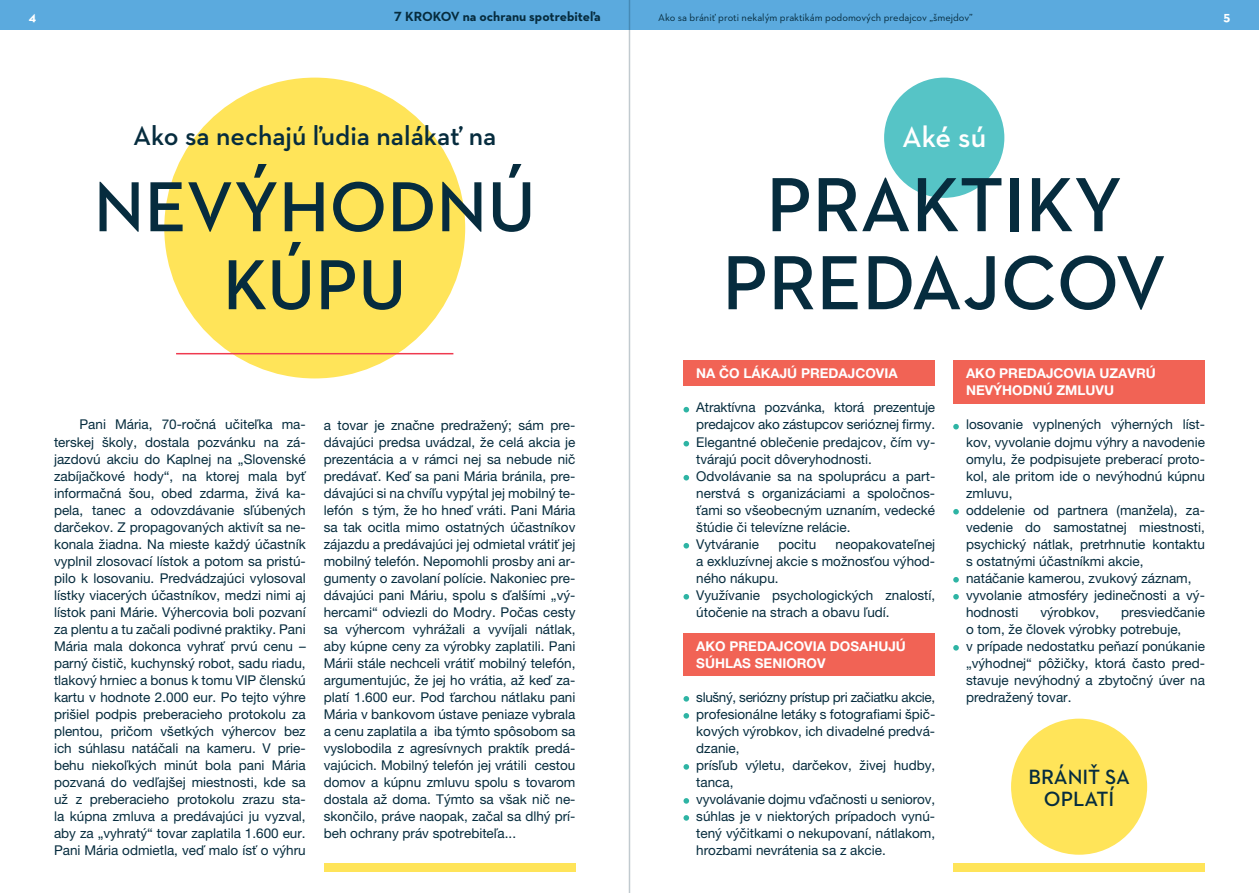
<style>
.page{position:relative;width:1259px;height:893px;background:#fff}
.page>*{position:absolute;margin:0;border:0;box-sizing:border-box;transform-origin:0 0}
.t1{font:600 78px/78px "Neutraface 2 Text";color:#062c3e;text-align:center}
.t2{font:600 72px/78px "Neutraface 2 Text";color:#062c3e;text-align:center}
.t3{font:600 29.85px "Neutraface 2 Text";color:#fff}
.t4{font:600 27.6px "Neutraface 2 Text";color:#062c3e}
.t5{font:600 21px/22.5px "Neutraface 2 Text";color:#062c3e;text-align:center}
.t6{font:13.5px/17px "Helvetica Neue LT Pro";color:#062c3e}
.t7{font:700 13.5px/17px "Helvetica Neue LT Pro";color:#fff}
.t8{font:700 13.5px "Neutraface 2 Text";color:#062c3e}
.t9{font:700 13.5px "Neutraface 2 Text";color:#fff}
.t10{font:10.5px "Neutraface 2 Text";color:#062c3e}
</style>
<div class="page">
<div style="left:0;top:0;width:1259px;height:30px;background:#5baade"></div>
<hr style="left:629px;top:0;width:1px;height:893px;background:#062c3e">
<div style="left:953px;top:863px;width:252px;height:9px;background:#ffe459"></div>
<div style="left:324px;top:863px;width:251px;height:9px;background:#ffe459"></div>
<div style="left:164px;top:78px;width:301px;height:300px;background:#ffe459;border-radius:50%"></div>
<hr style="left:176px;top:353px;width:277px;height:1px;background:#ef3a4f">
<div style="left:683px;top:360px;width:252px;height:26px;background:#f16355"></div>
<div style="left:953px;top:360px;width:252px;height:26px;background:#f16355"></div>
<div style="left:953px;top:378px;width:252px;height:26px;background:#f16355"></div>
<div style="left:683px;top:633px;width:252px;height:26px;background:#f16355"></div>
<div style="left:683px;top:650px;width:252px;height:26px;background:#f16355"></div>
<svg style="left:683px;top:407px;width:6px;height:5px"></svg>
<svg style="left:683px;top:441px;width:6px;height:5px"></svg>
<svg style="left:683px;top:475px;width:6px;height:5px"></svg>
<svg style="left:683px;top:543px;width:6px;height:6px"></svg>
<svg style="left:683px;top:594px;width:6px;height:6px"></svg>
<svg style="left:683px;top:696px;width:6px;height:6px"></svg>
<svg style="left:683px;top:713px;width:6px;height:6px"></svg>
<svg style="left:683px;top:764px;width:6px;height:6px"></svg>
<svg style="left:683px;top:798px;width:6px;height:6px"></svg>
<svg style="left:683px;top:815px;width:6px;height:6px"></svg>
<svg style="left:953px;top:424px;width:6px;height:5px"></svg>
<svg style="left:953px;top:509px;width:6px;height:5px"></svg>
<svg style="left:953px;top:577px;width:6px;height:6px"></svg>
<svg style="left:953px;top:594px;width:6px;height:6px"></svg>
<svg style="left:953px;top:645px;width:6px;height:6px"></svg>
<div style="left:1011px;top:719px;width:136px;height:136px;background:#ffe459;border-radius:50%"></div>
<div style="left:884px;top:78px;width:120px;height:120px;background:#56c4c6;border-radius:50%"></div>
<p class="t9" style="left:29px;top:7px;width:9px">4</p>
<p class="t8" style="left:394px;top:7px;width:208px">7 KROKOV na ochranu spotrebiteľa</p>
<p class="t10" style="left:658px;top:11px;width:316px">Ako sa brániť proti nekalým praktikám podomových predajcov „šmejdov”</p>
<p class="t9" style="left:1223px;top:7px;width:8px">5</p>
<h3 class="t4" style="left:133px;top:118px;width:365px">Ako sa nechajú ľudia nalákať na</h3>
<h2 class="t2" style="left:94px;top:167px;width:444px">NEVÝHODNÚ<br>KÚPU</h2>
<p class="t6" style="left:54px;top:416px;width:253px;text-align:justify;text-indent:26px">Pani Mária, 70-ročná učiteľka ma&shy;terskej školy, dostala pozvánku na zá&shy;jazdovú akciu do Kaplnej na „Slovenské zabíjačkové hody“, na ktorej mala byť informačná šou, obed zdarma, živá ka&shy;pela, tanec a odovzdávanie sľúbených darčekov. Z propagovaných aktivít sa ne&shy;konala žiadna. Na mieste každý účastník vyplnil zlosovací lístok a potom sa pristú&shy;pilo k losovaniu. Predvádzajúci vylosoval lístky viacerých účastníkov, medzi nimi aj lístok pani Márie. Výhercovia boli pozvaní za plentu a tu začali podivné praktiky. Pani Mária mala dokonca vyhrať prvú cenu – parný čistič, kuchynský robot, sadu riadu, tlakový hrniec a bonus k tomu VIP členskú kartu v hodnote 2.000 eur. Po tejto výhre prišiel podpis preberacieho protokolu za plentou, pričom všetkých výhercov bez ich súhlasu natáčali na kameru. V prie&shy;behu niekoľkých minút bola pani Mária pozvaná do vedľajšej miestnosti, kde sa už z preberacieho protokolu zrazu sta&shy;la kúpna zmluva a predávajúci ju vyzval, aby za „vyhratý“ tovar zaplatila 1.600 eur.<br>Pani Mária odmietla, veď malo ísť o výhru</p>
<p class="t6" style="left:324px;top:416px;width:253px;text-align:justify">a tovar je značne predražený; sám pre&shy;dávajúci predsa uvádzal, že celá akcia je prezentácia a v rámci nej sa nebude nič predávať. Keď sa pani Mária bránila, pre&shy;dávajúci si na chvíľu vypýtal jej mobilný te&shy;lefón s tým, že ho hneď vráti. Pani Mária sa tak ocitla mimo ostatných účastníkov zájazdu a predávajúci jej odmietal vrátiť jej mobilný telefón. Nepomohli prosby ani ar&shy;gumenty o zavolaní polície. Nakoniec pre&shy;dávajúci pani Máriu, spolu s ďalšími „vý&shy;hercami“ odviezli do Modry. Počas cesty sa výhercom vyhrážali a vyvíjali nátlak, aby kúpne ceny za výrobky zaplatili. Pani Márii stále nechceli vrátiť mobilný telefón, argumentujúc, že jej ho vrátia, až keď za&shy;platí 1.600 eur. Pod ťarchou nátlaku pani Mária v bankovom ústave peniaze vybrala a cenu zaplatila a iba týmto spôsobom sa vyslobodila z agresívnych praktík predá&shy;vajúcich. Mobilný telefón jej vrátili cestou domov a kúpnu zmluvu spolu s tovarom dostala až doma. Týmto sa však nič ne&shy;skončilo, práve naopak, začal sa dlhý prí&shy;beh ochrany práv spotrebiteľa...</p>
<h3 class="t3" style="left:902px;top:118px;width:85px">Aké sú</h3>
<h1 class="t1" style="left:722px;top:165px;width:446px">PRAKTIKY<br>PREDAJCOV</h1>
<p class="t7" style="left:696px;top:365px;width:203px">NA ČO LÁKAJÚ PREDAJCOVIA</p>
<p class="t6" style="left:696px;top:399px;width:240px">Atraktívna pozvánka, ktorá prezentuje predajcov ako zástupcov serióznej firmy.<br>Elegantné oblečenie predajcov, čím vy&shy;tvárajú pocit dôveryhodnosti.<br>Odvolávanie sa na spoluprácu a part&shy;nerstvá s organizáciami a spoločnos&shy;ťami so všeobecným uznaním, vedecké štúdie či televízne relácie.<br>Vytváranie</p>
<p class="t6" style="left:696px;top:535px;width:240px;text-indent:139px">neopakovateľnej a exkluzívnej akcie s možnosťou výhod&shy;ného nákupu.<br>Využívanie psychologických znalostí, útočenie na strach a obavu ľudí.</p>
<p class="t7" style="left:696px;top:637px;width:211px">AKO PREDAJCOVIA DOSAHUJÚ<br>SÚHLAS SENIOROV</p>
<p class="t6" style="left:696px;top:688px;width:240px">slušný, seriózny prístup pri začiatku akcie, profesionálne letáky s fotografiami špič&shy;kových výrobkov, ich divadelné predvá&shy;dzanie,<br>prísľub výletu, darčekov, živej hudby, tanca,<br>vyvolávanie dojmu vďačnosti u seniorov, súhlas je v niektorých prípadoch vynú&shy;tený výčitkami o nekupovaní, nátlakom, hrozbami nevrátenia sa z akcie.</p>
<p class="t6" style="left:778px;top:535px;width:39px">pocitu</p>
<p class="t7" style="left:966px;top:365px;width:191px">AKO PREDAJCOVIA UZAVRÚ<br>NEVÝHODNÚ ZMLUVU</p>
<p class="t6" style="left:966px;top:416px;width:240px">losovanie vyplnených výherných líst&shy;kov, vyvolanie dojmu výhry a navodenie omylu, že podpisujete preberací proto&shy;kol, ale pritom ide o nevýhodnú kúpnu zmluvu,<br>oddelenie od partnera (manžela), za&shy;vedenie do samostatnej miestnosti, psychický nátlak, pretrhnutie kontaktu s ostatnými účastníkmi akcie, natáčanie kamerou, zvukový záznam, vyvolanie atmosféry jedinečnosti a vý&shy;hodnosti</p>
<p class="t6" style="left:966px;top:603px;width:240px;text-indent:155px">presviedčanie o tom, že človek výrobky potrebuje,<br>v prípade nedostatku peňazí ponúkanie „výhodnej“ pôžičky, ktorá často pred&shy;stavuje nevýhodný a zbytočný úver na predražený tovar.</p>
<p class="t6" style="left:1040px;top:603px;width:61px">výrobkov,</p>
<h3 class="t5" style="left:1028px;top:765px;width:103px">BRÁNIŤ SA<br>OPLATÍ</h3>
</div>
